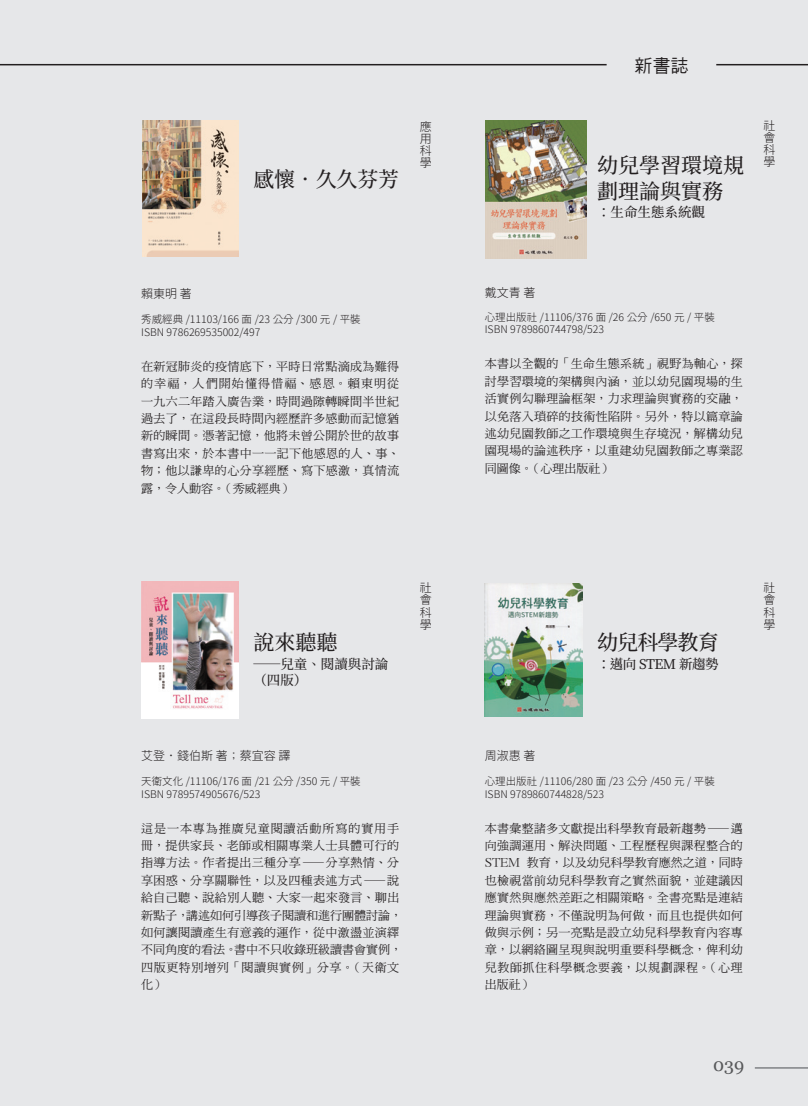
<style>
.page{position:relative;width:808px;height:1106px;background:#fff}
.page>*{position:absolute;margin:0;border:0;box-sizing:border-box;transform-origin:0 0}
.t1{font:500 21px/25.2px "Source Han Serif TC";color:#231f20}
.t2{font:18px "Georgia";color:#57585a}
.t3{font:18px "DF Hei W5 WIN BF";color:#231f20}
.t4{font:500 13.5px "Source Han Serif TC";color:#231f20}
.t5{font:500 13.5px "Source Han Serif TC";letter-spacing:-.04em;color:#231f20}
.t6{font:500 13.5px "Source Han Serif TC";color:#231f20;scale:2 1}
.t7{font:12px/17.4px "DF Ming Md HKP BF";letter-spacing:.03em;color:#231f20;text-align:justify}
.t8{font:300 12px/12px "Taipei Sans TC Beta";color:#231f20;text-align:justify}
.t9{font:300 10.5px "Taipei Sans TC Beta";color:#231f20}
</style>
<div class="page">
<div style="left:1px;top:0;width:807px;height:1106px;background:#e6e7e9"></div>
<hr style="left:755px;top:1067px;width:53px;height:1px;background:#808285">
<hr style="left:0;top:0;width:1px;height:1106px;background:#e6e7e9">
<hr style="left:716px;top:64px;width:92px;height:1px;background:#231f20">
<hr style="left:0;top:64px;width:607px;height:1px;background:#231f20">
<img style="left:142px;top:120px;width:96px;height:136px">
<img style="left:142px;top:582px;width:97px;height:136px">
<img style="left:485px;top:583px;width:98px;height:133px">
<img style="left:485px;top:120px;width:101px;height:138px">
<p class="t1" style="left:253px;top:168px;width:147px">感懷．久久芬芳</p>
<p class="t8" style="left:420px;top:120px;width:13px">應用科學</p>
<p class="t8" style="left:141px;top:287px;width:52px">賴東明 著</p>
<p class="t9" style="left:141px;top:313px;width:221px">秀威經典 /11103/166 面 /23 公分 /300 元 / 平裝</p>
<p class="t9" style="left:141px;top:326px;width:121px">ISBN 9786269535002/497</p>
<p class="t7" style="left:141px;top:358px;width:260px">在新冠肺炎的疫情底下，平時日常點滴成為難得的幸福，人們開始懂得惜福、感恩。賴東明從一九六二年踏入廣告業，時間過隙轉瞬間半世紀過去了，在這段長時間內經歷許多感動而記憶猶新的瞬間。憑著記憶，他將未曾公開於世的故事書寫出來，於本書中一一記下他感恩的人、事、物；他以謙卑的心分享經歷、寫下感激，真情流露，令人動容。（秀威經典）</p>
<p class="t1" style="left:253px;top:630px;width:85px">說來聽聽</p>
<p class="t6" style="left:253px;top:656px;width:69px">─兒童、閱讀與討論</p>
<p class="t4" style="left:253px;top:672px;width:55px">（四版）</p>
<p class="t8" style="left:420px;top:582px;width:13px">社會科學</p>
<p class="t8" style="left:141px;top:749px;width:151px">艾登．錢伯斯 著；蔡宜容 譯</p>
<p class="t9" style="left:141px;top:775px;width:221px">天衛文化 /11106/176 面 /21 公分 /350 元 / 平裝</p>
<p class="t9" style="left:141px;top:788px;width:121px">ISBN 9789574905676/523</p>
<p class="t7" style="left:141px;top:819px;width:263px;text-align:left">這是一本專為推廣兒童閱讀活動所寫的實用手冊，提供家長、老師或相關專業人士具體可行的指導方法。作者提出三種分享—分享熱情、分享困惑、分享關聯性，以及四種表述方式—說給自己聽、說給別人聽、大家一起來發言、聊出新點子，講述如何引導孩子閱讀和進行團體討論，如何讓閱讀產生有意義的運作，從中激盪並演繹不同角度的看法。書中不只收錄班級讀書會實例，四版更特別增列「閱讀與實例」分享。（天衛文化）</p>
<p class="t3" style="left:635px;top:56px;width:55px">新書誌</p>
<p class="t1" style="left:597px;top:154px;width:148px">幼兒學習環境規劃理論與實務</p>
<p class="t4" style="left:597px;top:205px;width:109px">：生命生態系統觀</p>
<p class="t8" style="left:763px;top:120px;width:13px">社會科學</p>
<p class="t8" style="left:485px;top:287px;width:52px">戴文青 著</p>
<p class="t9" style="left:485px;top:311px;width:232px">心理出版社 /11106/376 面 /26 公分 /650 元 / 平裝</p>
<p class="t9" style="left:485px;top:323px;width:121px">ISBN 9789860744798/523</p>
<p class="t7" style="left:485px;top:355px;width:260px">本書以全觀的「生命生態系統」視野為軸心，探討學習環境的架構與內涵，並以幼兒園現場的生活實例勾聯理論框架，力求理論與實務的交融，以免落入瑣碎的技術性陷阱。另外，特以篇章論述幼兒園教師之工作環境與生存境況，解構幼兒園現場的論述秩序，以重建幼兒園教師之專業認同圖像。（心理出版社）</p>
<p class="t1" style="left:597px;top:630px;width:123px">幼兒科學教育</p>
<p class="t5" style="left:597px;top:656px;width:123px">：邁向 STEM 新趨勢</p>
<p class="t8" style="left:763px;top:582px;width:13px">社會科學</p>
<p class="t8" style="left:485px;top:749px;width:52px">周淑惠 著</p>
<p class="t9" style="left:485px;top:775px;width:232px">心理出版社 /11106/280 面 /23 公分 /450 元 / 平裝</p>
<p class="t9" style="left:485px;top:788px;width:121px">ISBN 9789860744828/523</p>
<p class="t7" style="left:485px;top:819px;width:260px">本書彙整諸多文獻提出科學教育最新趨勢—邁向強調運用、解決問題、工程歷程與課程整合的STEM 教育，以及幼兒科學教育應然之道，同時也檢視當前幼兒科學教育之實然面貌，並建議因應實然與應然差距之相關策略。全書亮點是連結理論與實務，不僅說明為何做，而且也提供如何做與示例；另一亮點是設立幼兒科學教育內容專章，以網絡圖呈現與說明重要科學概念，俾利幼兒教師抓住科學概念要義，以規劃課程。（心理出版社）</p>
<p class="t2" style="left:713px;top:1054px;width:33px">039</p>
</div>
